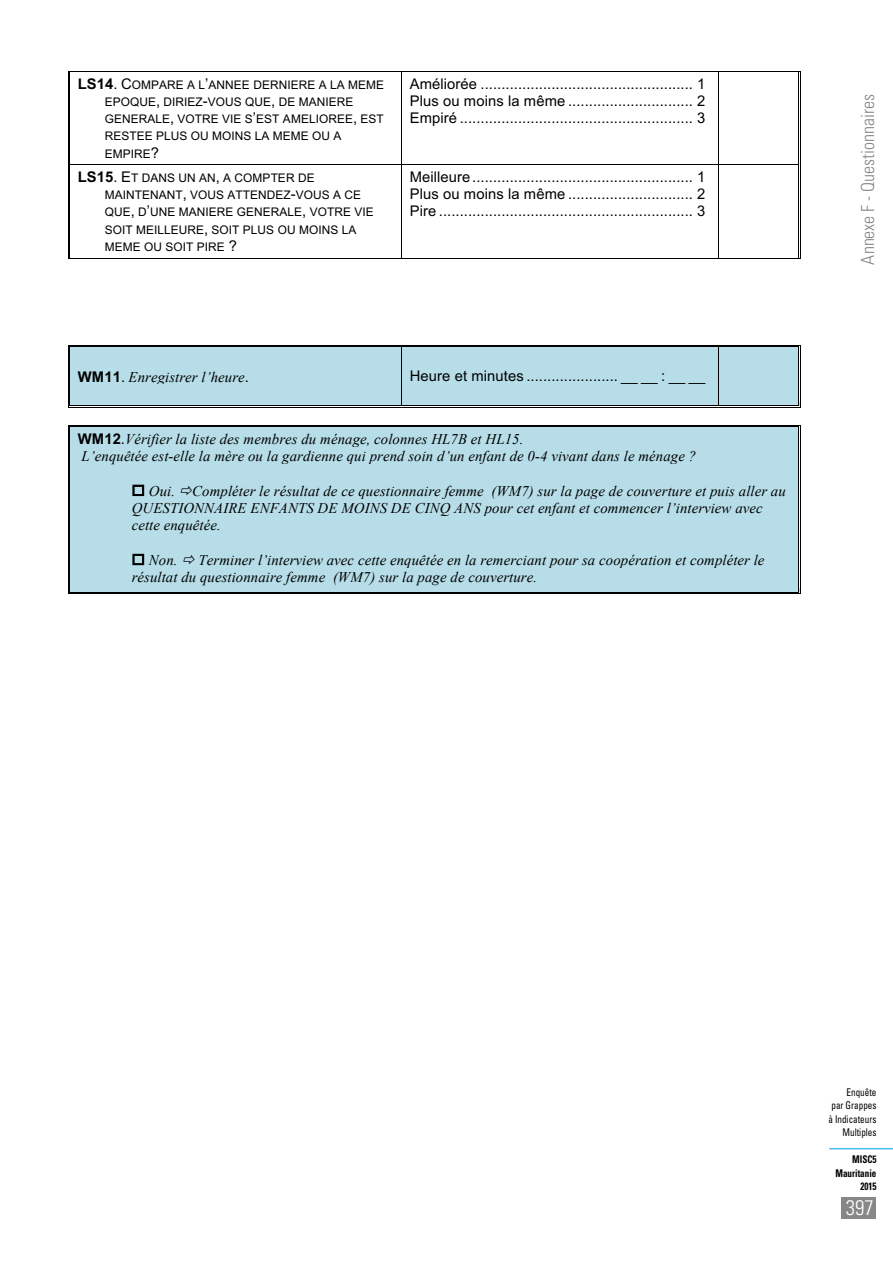
<style>
.page{position:relative;width:893px;height:1263px;background:#fff}
.page>*{position:absolute;margin:0;border:0;box-sizing:border-box;transform-origin:0 0}
.t1{font:300 condensed 21px "Univers LT Std";color:#fff}
.t2{font:300 condensed 18px "Univers LT Std";color:#878787}
.t3{font:italic 14.7px/17.2px "Times New Roman";letter-spacing:.005em;color:#000}
.t4{font:14.7px/17.2px "Arial";letter-spacing:.01em;color:#000;text-align:justify}
.t5{font:11.85px/17.2px "Arial";letter-spacing:.005em;color:#000}
.t6{font:condensed 10.65px/13.5px "Univers LT Std";color:#000;text-align:right;scale:.86 1}
.t7{font:700 condensed 10.65px/13.5px "Univers LT Std";color:#000;text-align:right;scale:.86 1}
.s1{font-weight:700;font-size:14.7px}
.s2{font-size:14.7px}
.s3{font-family:"Arial";font-weight:700;font-style:normal}
.s4{font-family:"Arial";font-style:normal}
.s5{font-family:"Arial"}
</style>
<div class="page">
<div style="left:842px;top:1197px;width:34px;height:21px;background:#878787"></div>
<hr style="left:829px;top:1148px;width:64px;height:1px;background:#41c0f0">
<hr style="left:70px;top:71px;width:331px;height:1px;background:#000">
<hr style="left:402px;top:71px;width:316px;height:1px;background:#000">
<hr style="left:719px;top:71px;width:79px;height:1px;background:#000">
<hr style="left:69px;top:75px;width:1px;height:89px;background:#000">
<hr style="left:68px;top:75px;width:1px;height:89px;background:#000">
<hr style="left:401px;top:75px;width:1px;height:89px;background:#000">
<hr style="left:718px;top:75px;width:1px;height:89px;background:#000">
<hr style="left:800px;top:75px;width:1px;height:89px;background:#000">
<hr style="left:798px;top:75px;width:1px;height:89px;background:#000">
<hr style="left:70px;top:164px;width:331px;height:1px;background:#000">
<hr style="left:402px;top:164px;width:316px;height:1px;background:#000">
<hr style="left:719px;top:164px;width:79px;height:1px;background:#000">
<hr style="left:69px;top:168px;width:1px;height:90px;background:#000">
<hr style="left:68px;top:168px;width:1px;height:90px;background:#000">
<hr style="left:68px;top:258px;width:333px;height:1px;background:#000">
<hr style="left:401px;top:168px;width:1px;height:90px;background:#000">
<hr style="left:402px;top:258px;width:316px;height:1px;background:#000">
<hr style="left:718px;top:168px;width:1px;height:90px;background:#000">
<hr style="left:719px;top:258px;width:79px;height:1px;background:#000">
<hr style="left:800px;top:168px;width:1px;height:90px;background:#000">
<hr style="left:798px;top:168px;width:1px;height:90px;background:#000">
<div style="left:70px;top:347px;width:331px;height:58px;background:#b6dde8"></div>
<div style="left:402px;top:347px;width:316px;height:58px;background:#b6dde8"></div>
<div style="left:719px;top:347px;width:79px;height:58px;background:#b6dde8"></div>
<hr style="left:70px;top:345px;width:331px;height:1px;background:#000">
<hr style="left:70px;top:346px;width:331px;height:1px;background:#000">
<hr style="left:403px;top:345px;width:315px;height:1px;background:#000">
<hr style="left:403px;top:346px;width:315px;height:1px;background:#000">
<hr style="left:720px;top:345px;width:78px;height:1px;background:#000">
<hr style="left:720px;top:346px;width:78px;height:1px;background:#000">
<hr style="left:69px;top:350px;width:1px;height:55px;background:#000">
<hr style="left:68px;top:350px;width:1px;height:55px;background:#000">
<hr style="left:70px;top:407px;width:331px;height:1px;background:#000">
<hr style="left:70px;top:405px;width:331px;height:1px;background:#000">
<hr style="left:401px;top:350px;width:1px;height:55px;background:#000">
<hr style="left:403px;top:407px;width:315px;height:1px;background:#000">
<hr style="left:403px;top:405px;width:315px;height:1px;background:#000">
<hr style="left:719px;top:402px;width:81px;height:3px;background:#b6dde8">
<hr style="left:718px;top:350px;width:1px;height:55px;background:#000">
<hr style="left:720px;top:407px;width:78px;height:1px;background:#000">
<hr style="left:720px;top:405px;width:78px;height:1px;background:#000">
<hr style="left:800px;top:350px;width:1px;height:55px;background:#000">
<hr style="left:798px;top:350px;width:1px;height:55px;background:#000">
<div style="left:70px;top:427px;width:728px;height:165px;background:#b6dde8"></div>
<svg style="left:133px;top:485px;width:11px;height:11px"></svg>
<svg style="left:133px;top:554px;width:11px;height:11px"></svg>
<hr style="left:70px;top:425px;width:728px;height:1px;background:#000">
<hr style="left:70px;top:426px;width:728px;height:1px;background:#000">
<hr style="left:69px;top:589px;width:731px;height:3px;background:#b6dde8">
<hr style="left:69px;top:430px;width:1px;height:162px;background:#000">
<hr style="left:68px;top:430px;width:1px;height:162px;background:#000">
<hr style="left:70px;top:593px;width:728px;height:1px;background:#000">
<hr style="left:70px;top:592px;width:728px;height:1px;background:#000">
<hr style="left:800px;top:430px;width:1px;height:162px;background:#000">
<hr style="left:798px;top:430px;width:1px;height:162px;background:#000">
<p class="t5" style="left:105px;top:76px;width:281px;text-indent:-27px"><span class="s1">LS14</span><span class="s2">. C</span>OMPARE A L<span class="s2">’</span>ANNEE DERNIERE A LA MEME<br>EPOQUE<span class="s2">,</span> DIRIEZ<span class="s2">-</span>VOUS QUE<span class="s2">,</span> DE MANIERE<br>GENERALE<span class="s2">,</span> VOTRE VIE S<span class="s2">’</span>EST AMELIOREE<span class="s2">,</span> EST<br>RESTEE PLUS OU MOINS LA MEME OU A<br>EMPIRE<span class="s2">?</span></p>
<p class="t4" style="left:410px;top:75px;width:297px">Améliorée ................................................... 1<br>Plus ou moins la même .............................. 2<br>Empiré ........................................................ 3</p>
<p class="t5" style="left:105px;top:169px;width:270px;text-indent:-27px"><span class="s1">LS15</span><span class="s2">. E</span>T DANS UN AN<span class="s2">,</span> A COMPTER DE<br>MAINTENANT<span class="s2">,</span> VOUS ATTENDEZ<span class="s2">-</span>VOUS A CE<br>QUE<span class="s2">,</span> D<span class="s2">’</span>UNE MANIERE GENERALE<span class="s2">,</span> VOTRE VIE<br>SOIT MEILLEURE<span class="s2">,</span> SOIT PLUS OU MOINS LA<br>MEME OU SOIT PIRE <span class="s2">?</span></p>
<p class="t4" style="left:410px;top:168px;width:297px">Meilleure..................................................... 1<br>Plus ou moins la même .............................. 2<br>Pire ............................................................. 3</p>
<p class="t3" style="left:78px;top:368px;width:173px"><span class="s3">WM11</span><span class="s4">.</span> Enregistrer l’heure<span class="s4">.</span></p>
<p class="t4" style="left:410px;top:367px;width:297px">Heure et minutes ...................... __ __ : __ __</p>
<p class="t3" style="left:78px;top:430px;width:620px"><span class="s3">WM12</span><span class="s5">.</span>Vérifier la liste des membres du ménage, colonnes HL7B et HL15.<br>L’enquêtée est-elle la mère ou la gardienne qui prend soin d’un enfant de 0-4 vivant dans le ménage ?</p>
<p class="t3" style="left:132px;top:482px;width:655px">◻ Oui. Compléter le résultat de ce questionnaire femme (WM7) sur la page de couverture et puis aller au<br>QUESTIONNAIRE ENFANTS DE MOINS DE CINQ ANS pour cet enfant et commencer l’interview avec cette enquêtée.</p>
<p class="t3" style="left:132px;top:551px;width:47px">◻ Non.</p>
<p class="t3" style="left:132px;top:551px;width:634px;text-indent:67px">Terminer l’interview avec cette enquêtée en la remerciant pour sa coopération et compléter le résultat du questionnaire femme (WM7) sur la page de couverture.</p>
<p class="t2" style="left:857px;top:264px;width:172px;rotate:-90deg">Annexe F - Questionnaires</p>
<p class="t6" style="left:828px;top:1085px;width:57px">Enquête<br>par Grappes à Indicateurs<br>Multiples</p>
<p class="t7" style="left:835px;top:1153px;width:49px">MISC5<br>Mauritanie<br>2015</p>
<h1 class="t1" style="left:846px;top:1195px;width:29px">397</h1>
</div>
